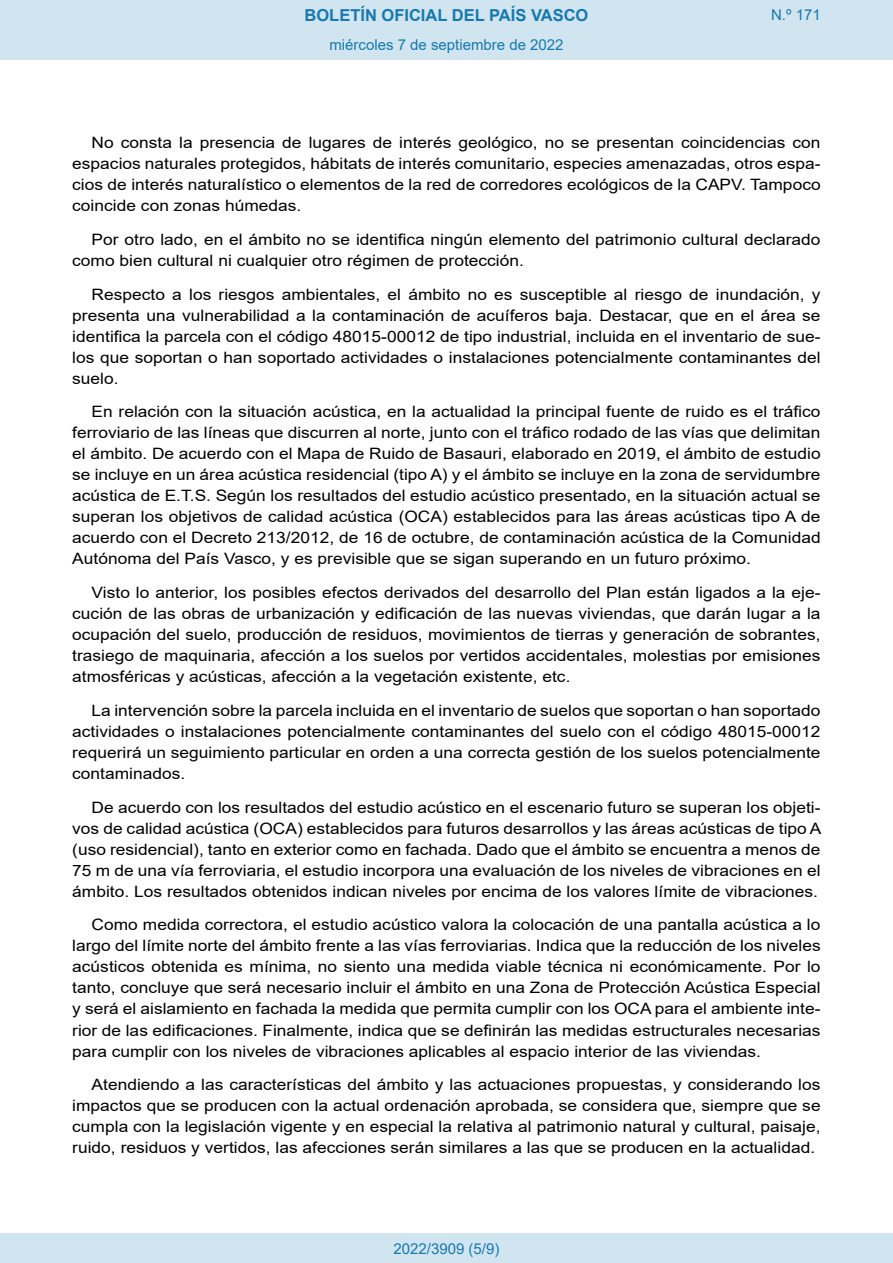
<style>
.page{position:relative;width:893px;height:1263px;background:#fff}
.page>*{position:absolute;margin:0;border:0;box-sizing:border-box;transform-origin:0 0}
.t1{font:700 16.5px "Arial";color:#1879ad}
.BOPVDetalle{font:15.6px/21px "Arial";color:#000;text-align:justify;scale:1.11 1}
.Paginacion_Centro{font:15px "Arial";color:#1879ad}
</style>
<div class="page">
<div style="left:0;top:0;width:893px;height:60px;background:#d0e5f0"></div>
<div style="left:0;top:1233px;width:893px;height:30px;background:#d0e5f0"></div>
<p class="t1" style="left:305px;top:3px;width:285px">BOLETÍN OFICIAL DEL PAÍS VASCO</p>
<p class="Paginacion_Centro" style="left:329px;top:35px;width:236px">miércoles 7 de septiembre de 2022</p>
<p class="Paginacion_Centro" style="left:771px;top:5px;width:51px">N.º 171</p>
<p class="BOPVDetalle" style="left:72px;top:132px;width:676px;text-indent:19px">No consta la presencia de lugares de interés geológico, no se presentan coincidencias con espacios naturales protegidos, hábitats de interés comunitario, especies amenazadas, otros espa&shy;cios de interés naturalístico o elementos de la red de corredores ecológicos de la CAPV. Tampoco coincide con zonas húmedas.</p>
<p class="BOPVDetalle" style="left:72px;top:229px;width:676px;text-indent:19px">Por otro lado, en el ámbito no se identifica ningún elemento del patrimonio cultural declarado como bien cultural ni cualquier otro régimen de protección.</p>
<p class="BOPVDetalle" style="left:72px;top:284px;width:676px;text-indent:19px">Respecto a los riesgos ambientales, el ámbito no es susceptible al riesgo de inundación, y presenta una vulnerabilidad a la contaminación de acuíferos baja. Destacar, que en el área se identifica la parcela con el código 48015-00012 de tipo industrial, incluida en el inventario de sue&shy;los que soportan o han soportado actividades o instalaciones potencialmente contaminantes del suelo.</p>
<p class="BOPVDetalle" style="left:72px;top:401px;width:676px;text-indent:19px">En relación con la situación acústica, en la actualidad la principal fuente de ruido es el tráfico ferroviario de las líneas que discurren al norte, junto con el tráfico rodado de las vías que delimitan el ámbito. De acuerdo con el Mapa de Ruido de Basauri, elaborado en 2019, el ámbito de estudio se incluye en un área acústica residencial (tipo A) y el ámbito se incluye en la zona de servidumbre acústica de E.T.S. Según los resultados del estudio acústico presentado, en la situación actual se superan los objetivos de calidad acústica (OCA) establecidos para las áreas acústicas tipo A de acuerdo con el Decreto 213/2012, de 16 de octubre, de contaminación acústica de la Comunidad Autónoma del País Vasco, y es previsible que se sigan superando en un futuro próximo.</p>
<p class="BOPVDetalle" style="left:72px;top:582px;width:676px;text-indent:19px">Visto lo anterior, los posibles efectos derivados del desarrollo del Plan están ligados a la eje&shy;cución de las obras de urbanización y edificación de las nuevas viviendas, que darán lugar a la ocupación del suelo, producción de residuos, movimientos de tierras y generación de sobrantes, trasiego de maquinaria, afección a los suelos por vertidos accidentales, molestias por emisiones atmosféricas y acústicas, afección a la vegetación existente, etc.</p>
<p class="BOPVDetalle" style="left:72px;top:700px;width:676px;text-indent:19px">La intervención sobre la parcela incluida en el inventario de suelos que soportan o han soportado actividades o instalaciones potencialmente contaminantes del suelo con el código 48015-00012 requerirá un seguimiento particular en orden a una correcta gestión de los suelos potencialmente contaminados.</p>
<p class="BOPVDetalle" style="left:72px;top:797px;width:676px;text-indent:19px">De acuerdo con los resultados del estudio acústico en el escenario futuro se superan los objeti&shy;vos de calidad acústica (OCA) establecidos para futuros desarrollos y las áreas acústicas de tipo A (uso residencial), tanto en exterior como en fachada. Dado que el ámbito se encuentra a menos de 75 m de una vía ferroviaria, el estudio incorpora una evaluación de los niveles de vibraciones en el ámbito. Los resultados obtenidos indican niveles por encima de los valores límite de vibraciones.</p>
<p class="BOPVDetalle" style="left:72px;top:914px;width:676px;text-indent:19px">Como medida correctora, el estudio acústico valora la colocación de una pantalla acústica a lo largo del límite norte del ámbito frente a las vías ferroviarias. Indica que la reducción de los niveles acústicos obtenida es mínima, no siento una medida viable técnica ni económicamente. Por lo tanto, concluye que será necesario incluir el ámbito en una Zona de Protección Acústica Especial y será el aislamiento en fachada la medida que permita cumplir con los OCA para el ambiente inte&shy;rior de las edificaciones. Finalmente, indica que se definirán las medidas estructurales necesarias para cumplir con los niveles de vibraciones aplicables al espacio interior de las viviendas.</p>
<p class="BOPVDetalle" style="left:72px;top:1074px;width:676px;text-indent:19px">Atendiendo a las características del ámbito y las actuaciones propuestas, y considerando los impactos que se producen con la actual ordenación aprobada, se considera que, siempre que se cumpla con la legislación vigente y en especial la relativa al patrimonio natural y cultural, paisaje, ruido, residuos y vertidos, las afecciones serán similares a las que se producen en la actualidad.</p>
<p class="Paginacion_Centro" style="left:393px;top:1238px;width:107px">2022/3909 (5/9)</p>
</div>
